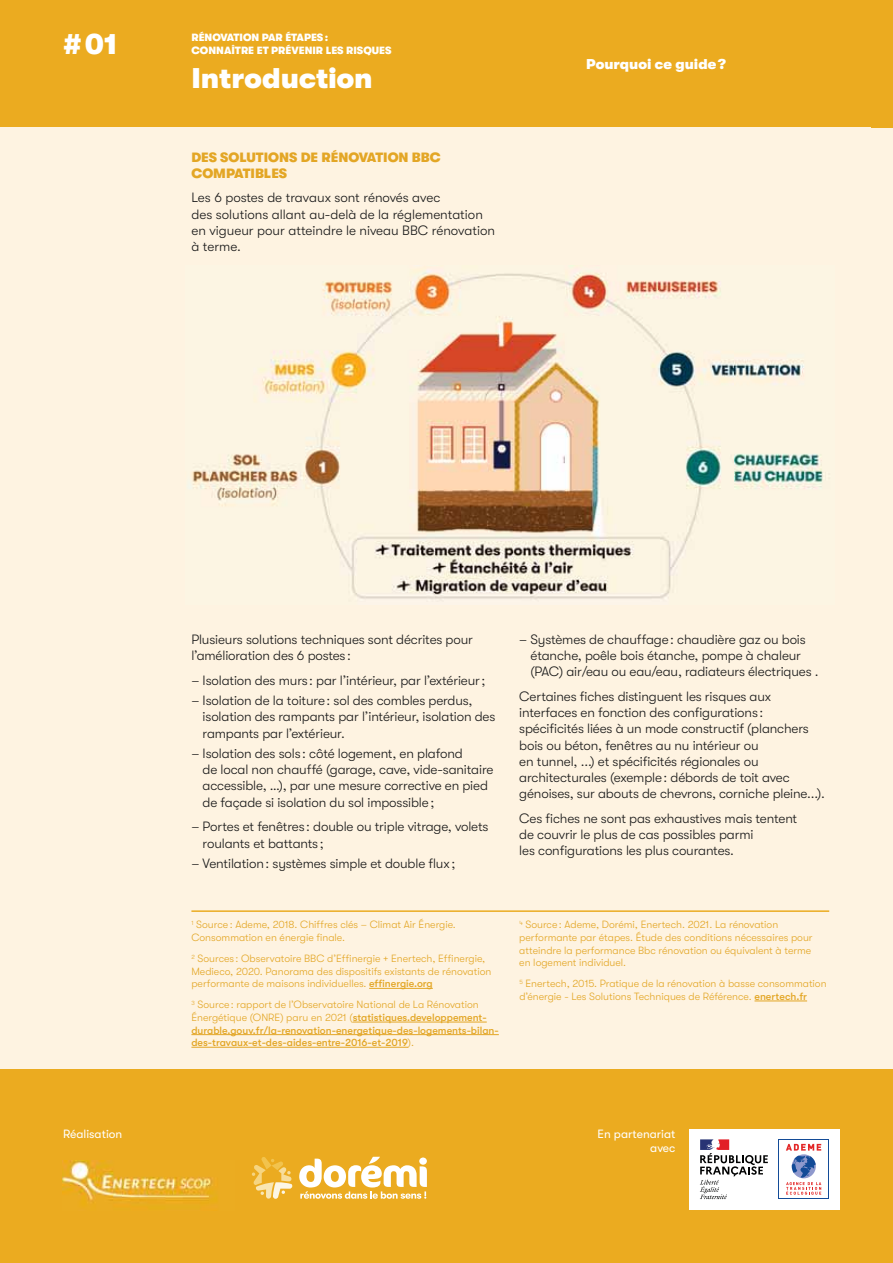
<style>
.page{position:relative;width:893px;height:1263px;background:#fff}
.page>*{position:absolute;margin:0;border:0;box-sizing:border-box;transform-origin:0 0}
.t1{font:900 28.5px "GT Walsheim";color:#fff}
.t2{font:900 14.25px "GT Walsheim";color:#fff}
.t3{font:300 13.5px/16.2px "GT Walsheim";letter-spacing:-.01em;color:#1a1a1a}
.t4{font:900 13.5px/16.2px "GT Walsheim";color:#e3a625}
.t5{font:12px/14.4px "GT Walsheim";color:#fff;text-align:right}
.t6{font:300 10.5px/12.6px "GT Walsheim";color:#e3a625}
.t7{font:500 10.5px/12.6px "GT Walsheim";color:#e3a625}
.t8{font:900 10.5px/12.6px "GT Walsheim";color:#fff}
.s1{font-weight:500}
.s2{font-weight:300}
</style>
<div class="page">
<div style="left:0;top:0;width:892px;height:128px;background:#ebab20"></div>
<div style="left:0;top:1069px;width:892px;height:194px;background:#ebab20"></div>
<div style="left:0;top:128px;width:892px;height:941px;background:#fef3e1"></div>
<img style="left:189px;top:269px;width:634px;height:332px">
<hr style="left:369px;top:988px;width:64px;height:1px;background:#e3a625">
<hr style="left:353px;top:1022px;width:133px;height:1px;background:#e3a625">
<hr style="left:191px;top:1034px;width:308px;height:1px;background:#e3a625">
<hr style="left:191px;top:1047px;width:217px;height:1px;background:#e3a625">
<hr style="left:754px;top:1001px;width:53px;height:1px;background:#e3a625">
<hr style="left:191px;top:910px;width:638px;height:2px;background:#ebab20">
<div style="left:689px;top:1129px;width:150px;height:80px;background:#fff"></div>
<svg style="left:299px;top:1157px;width:128px;height:42px"></svg>
<svg style="left:252px;top:1157px;width:40px;height:42px"></svg>
<svg style="left:700px;top:1139px;width:67px;height:60px"></svg>
<svg style="left:786px;top:1144px;width:35px;height:51px"></svg>
<img style="left:62px;top:1161px;width:155px;height:45px">
<h1 class="t1" style="left:64px;top:34px;width:55px"># 01</h1>
<p class="t8" style="left:191px;top:32px;width:201px">RÉNOVATION PAR ÉTAPES :<br>CONNAÎTRE ET PRÉVENIR LES RISQUES</p>
<h1 class="t1" style="left:191px;top:67px;width:183px">Introduction</h1>
<p class="t4" style="left:191px;top:150px;width:250px">DES SOLUTIONS DE RÉNOVATION BBC<br>COMPATIBLES</p>
<p class="t3" style="left:191px;top:191px;width:305px">Les 6 postes de travaux sont rénovés avec<br>des solutions allant au-delà de la réglementation en vigueur pour atteindre le niveau BBC rénovation à terme.</p>
<p class="t2" style="left:586px;top:59px;width:141px">Pourquoi ce guide ?</p>
<p class="t3" style="left:191px;top:633px;width:283px">Plusieurs solutions techniques sont décrites pour l’amélioration des 6 postes :</p>
<p class="t3" style="left:191px;top:673px;width:295px">– Isolation des murs : par l’intérieur, par l’extérieur ;</p>
<p class="t3" style="left:203px;top:694px;width:294px;text-indent:-11px">– Isolation de la toiture : sol des combles perdus, isolation des rampants par l’intérieur, isolation des rampants par l’extérieur.</p>
<p class="t3" style="left:203px;top:747px;width:292px;text-indent:-11px">– Isolation des sols : côté logement, en plafond<br>de local non chauffé (garage, cave, vide-sanitaire accessible, …), par une mesure corrective en pied de façade si isolation du sol impossible ;</p>
<p class="t3" style="left:203px;top:820px;width:287px;text-indent:-11px">– Portes et fenêtres : double ou triple vitrage, volets roulants et battants ;</p>
<p class="t3" style="left:191px;top:857px;width:265px">– Ventilation : systèmes simple et double flux ;</p>
<p class="t6" style="left:191px;top:920px;width:266px"><sup>1</sup> Source : Ademe, 2018. Chiffres clés – Climat Air Énergie.<br>Consommation en énergie finale.</p>
<p class="t6" style="left:191px;top:953px;width:301px"><sup>2</sup> Sources : Observatoire BBC d’Effinergie + Enertech, Effinergie,<br>Medieco, 2020. Panorama des dispositifs existants de rénovation performante de maisons individuelles. <span class="s1">effinergie.org</span></p>
<p class="t7" style="left:191px;top:999px;width:309px"><sup>3</sup> <span class="s2">Source : rapport de l’Observatoire National de La Rénovation Énergétique (ONRE) paru en 2021 (</span>statistiques.developpement&shy;durable.gouv.fr/la-renovation-energetique-des-logements-bilan&shy;des-travaux-et-des-aides-entre-2016-et-2019<span class="s2">).</span></p>
<p class="t3" style="left:530px;top:633px;width:289px;text-indent:-11px">– Systèmes de chauffage : chaudière gaz ou bois étanche, poêle bois étanche, pompe à chaleur (PAC) air/eau ou eau/eau, radiateurs électriques .</p>
<p class="t3" style="left:519px;top:690px;width:307px">Certaines fiches distinguent les risques aux interfaces en fonction des configurations : spécificités liées à un mode constructif (planchers bois ou béton, fenêtres au nu intérieur ou<br>en tunnel, ...) et spécificités régionales ou architecturales (exemple : débords de toit avec génoises, sur abouts de chevrons, corniche pleine...).</p>
<p class="t3" style="left:519px;top:811px;width:279px">Ces fiches ne sont pas exhaustives mais tentent de couvrir le plus de cas possibles parmi<br>les configurations les plus courantes.</p>
<p class="t6" style="left:519px;top:920px;width:295px"><sup>4</sup> Source : Ademe, Dorémi, Enertech. 2021. La rénovation performante par étapes. Étude des conditions nécessaires pour atteindre la performance Bbc rénovation ou équivalent à terme en logement individuel.</p>
<p class="t6" style="left:519px;top:978px;width:309px"><sup>5</sup> Enertech, 2015. Pratique de la rénovation à basse consommation d’énergie - Les Solutions Techniques de Référence. <span class="s1">enertech.fr</span></p>
<p class="t5" style="left:63px;top:1128px;width:61px">Réalisation</p>
<p class="t5" style="left:597px;top:1128px;width:79px">En partenariat avec</p>
</div>
